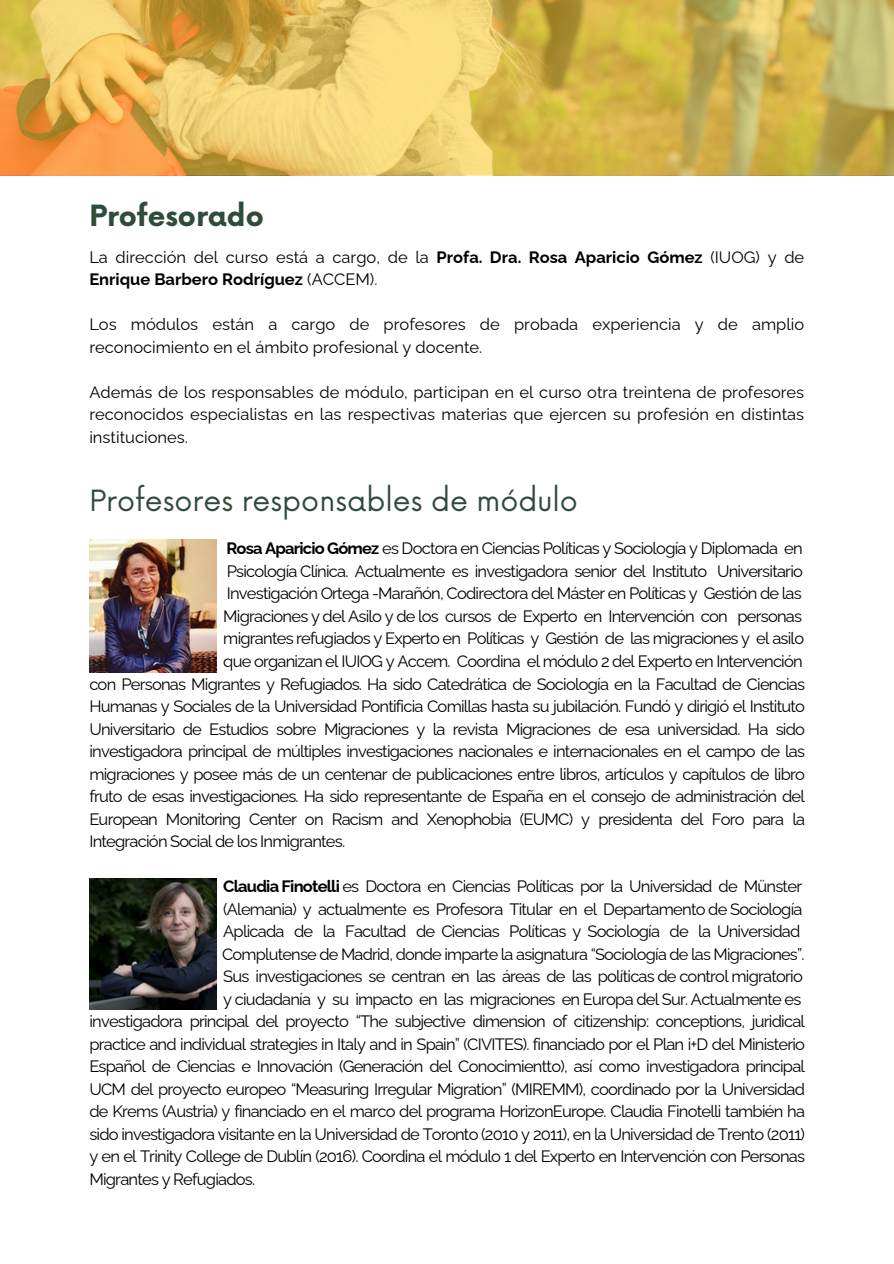
<style>
.page{position:relative;width:894px;height:1264px;background:#fff}
.page>*{position:absolute;margin:0;border:0;box-sizing:border-box;transform-origin:0 0}
.t1{font:28.5px "Now";color:#314b39}
.t2{font:700 28.5px "Now";color:#314b39}
.t3{font:16.5px/22.5px "Raleway";letter-spacing:-.045em;color:#000;text-align:justify}
.t4{font:16.5px/22.5px "Raleway";color:#000}
.t5{font:16.35px "Raleway";letter-spacing:-.045em;color:#000}
.s1{font-weight:700}
</style>
<div class="page">
<svg style="left:0;top:0;width:893px;height:176px;background:#dab859"></svg>
<img style="left:89px;top:540px;width:127px;height:132px">
<img style="left:89px;top:878px;width:127px;height:131px">
<p class="t2" style="left:89px;top:200px;width:176px">Profesorado</p>
<p class="t4" style="left:89px;top:246px;width:716px">La dirección del curso está a cargo, de la <span class="s1">Profa. Dra. Rosa Aparicio Gómez</span> (IUOG) y de<br><span class="s1">Enrique Barbero Rodríguez</span> (ACCEM).</p>
<p class="t4" style="left:89px;top:313px;width:716px">Los módulos están a cargo de profesores de probada experiencia y de amplio reconocimiento en el ámbito profesional y docente.</p>
<p class="t3" style="left:89px;top:381px;width:716px">Además de los responsables de módulo, participan en el curso otra treintena de profesores reconocidos especialistas en las respectivas materias que ejercen su profesión en distintas instituciones.</p>
<p class="t1" style="left:89px;top:485px;width:490px">Profesores responsables de módulo</p>
<p class="t3" style="left:226px;top:537px;width:577px"><span class="s1">Rosa Aparicio Gómez</span> es Doctora en Ciencias Políticas y Sociología y Diplomada en</p>
<h1 class="t3" style="left:227px;top:560px;width:577px">Psicología Clínica. Actualmente es investigadora senior del Instituto Universitario</h1>
<p class="t3" style="left:227px;top:582px;width:576px">Investigación Ortega -Marañón, Codirectora del Máster en Políticas y Gestión de las</p>
<p class="t3" style="left:223px;top:605px;width:580px">Migraciones y del Asilo y de los cursos de Experto en Intervención con personas</p>
<p class="t3" style="left:223px;top:627px;width:582px">migrantes refugiados y Experto en Políticas y Gestión de las migraciones y el asilo</p>
<h2 class="t3" style="left:223px;top:650px;width:581px">que organizan el IUIOG y Accem. Coordina el módulo 2 del Experto en Intervención</h2>
<p class="t3" style="left:89px;top:672px;width:717px">con Personas Migrantes y Refugiados. Ha sido Catedrática de Sociología en la Facultad de Ciencias Humanas y Sociales de la Universidad Pontificia Comillas hasta su jubilación. Fundó y dirigió el Instituto Universitario de Estudios sobre Migraciones y la revista Migraciones de esa universidad. Ha sido investigadora principal de múltiples investigaciones nacionales e internacionales en el campo de las migraciones y posee más de un centenar de publicaciones entre libros, artículos y capítulos de libro fruto de esas investigaciones. Ha sido representante de España en el consejo de administración del European Monitoring Center on Racism and Xenophobia (EUMC) y presidenta del Foro para la Integración Social de los Inmigrantes.</p>
<p class="t3" style="left:223px;top:875px;width:580px"><span class="s1">Claudia Finotelli</span> es Doctora en Ciencias Políticas por la Universidad de Münster</p>
<p class="t3" style="left:223px;top:897px;width:580px">(Alemania) y actualmente es Profesora Titular en el Departamento de Sociología</p>
<p class="t3" style="left:223px;top:920px;width:578px">Aplicada de la Facultad de Ciencias Políticas y Sociología de la Universidad</p>
<p class="t5" style="left:222px;top:944px;width:583px">Complutense de Madrid, donde imparte la asignatura “Sociología de las Migraciones”.</p>
<p class="t3" style="left:223px;top:965px;width:581px">Sus investigaciones se centran en las áreas de las políticas de control migratorio</p>
<p class="t3" style="left:89px;top:987px;width:717px;text-align:left;text-indent:134px">y ciudadanía y su impacto en las migraciones en Europa del Sur. Actualmente es investigadora principal del proyecto “The subjective dimension of citizenship: conceptions, juridical practice and individual strategies in Italy and in Spain” (CIVITES). financiado por el Plan i+D del Ministerio Español de Ciencias e Innovación (Generación del Conocimientto), así como investigadora principal</p>
<p class="t3" style="left:89px;top:1077px;width:717px">UCM del proyecto europeo “Measuring Irregular Migration” (MIREMM), coordinado por la Universidad de Krems (Austria) y financiado en el marco del programa HorizonEurope. Claudia Finotelli también ha sido investigadora visitante en la Universidad de Toronto (2010 y 2011), en la Universidad de Trento (2011) y en el Trinity College de Dublín (2016). Coordina el módulo 1 del Experto en Intervención con Personas Migrantes y Refugiados.</p>
</div>
